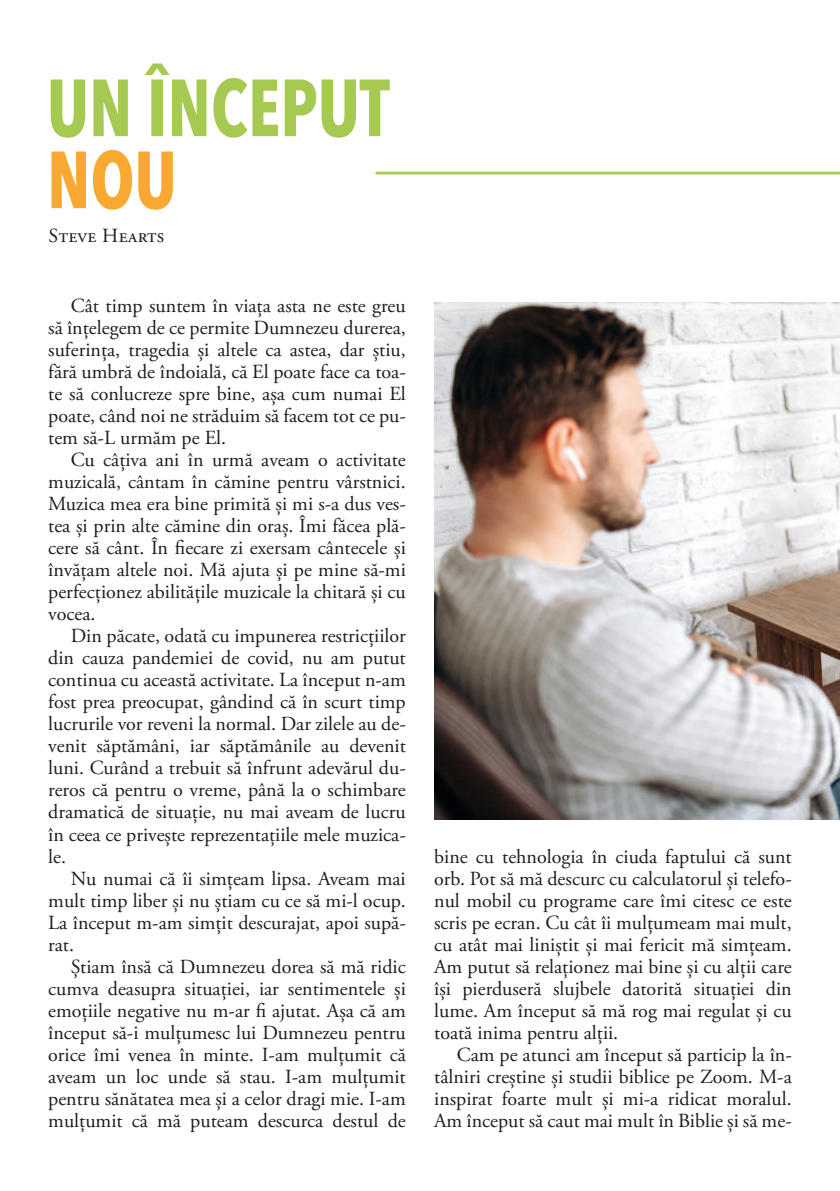
<style>
.page{position:relative;width:840px;height:1191px;background:#fff}
.page>*{position:absolute;margin:0;border:0;box-sizing:border-box;transform-origin:0 0}
.t1{font:700 80px "Avenir Next Condensed";color:#a6c951;scale:.9 1}
.t2{font:700 80px "Avenir Next Condensed";color:#f8a931;scale:.9 1}
.t3{font:20px/22px "Adobe Garamond Pro";color:#1d1d1b;text-align:justify}
</style>
<div class="page">
<img style="left:434px;top:302px;width:405px;height:518px">
<hr style="left:375px;top:172px;width:464px;height:2px;background:#a6c951">
<h1 class="t1" style="left:47px;top:56px;width:382px">UN ÎNCEPUT</h1>
<h1 class="t2" style="left:47px;top:128px;width:145px">NOU</h1>
<p class="t3" style="left:48px;top:226px;width:117px">STEVE HEARTS</p>
<p class="t3" style="left:48px;top:297px;width:359px;text-indent:23px">Cât timp suntem în viaţa asta ne este greu să înţelegem de ce permite Dumnezeu durerea, suferinţa, tragedia și altele ca astea, dar știu, fără umbră de îndoială, că El poate face ca toa&shy;te să conlucreze spre bine, așa cum numai El poate, când noi ne străduim să facem tot ce pu&shy;tem să-L urmăm pe El.</p>
<p class="t3" style="left:48px;top:451px;width:359px;text-indent:23px">Cu câţiva ani în urmă aveam o activitate muzicală, cântam în cămine pentru vârstnici.<br>Muzica mea era bine primită și mi s-a dus ves&shy;tea și prin alte cămine din oraș. Îmi făcea plă&shy;cere să cânt. În fiecare zi exersam cântecele și învăţam altele noi. Mă ajuta și pe mine să-mi perfecţionez abilităţile muzicale la chitară și cu vocea.</p>
<p class="t3" style="left:48px;top:627px;width:359px;text-indent:23px">Din păcate, odată cu impunerea restricţiilor din cauza pandemiei de covid, nu am putut continua cu această activitate. La început n-am fost prea preocupat, gândind că în scurt timp lucrurile vor reveni la normal. Dar zilele au de&shy;venit săptămâni, iar săptămânile au devenit luni. Curând a trebuit să înfrunt adevărul du&shy;reros că pentru o vreme, până la o schimbare dramatică de situaţie, nu mai aveam de lucru în ceea ce privește reprezentaţiile mele muzica&shy;le.</p>
<p class="t3" style="left:48px;top:869px;width:359px;text-indent:23px">Nu numai că îi simţeam lipsa. Aveam mai mult timp liber și nu știam cu ce să mi-l ocup.<br>La început m-am simţit descurajat, apoi supă&shy;rat.</p>
<p class="t3" style="left:48px;top:957px;width:359px;text-indent:23px">Știam însă că Dumnezeu dorea să mă ridic cumva deasupra situaţiei, iar sentimentele și emoţiile negative nu m-ar fi ajutat. Așa că am început să-i mulţumesc lui Dumnezeu pentru orice îmi venea în minte. I-am mulţumit că aveam un loc unde să stau. I-am mulţumit pentru sănătatea mea și a celor dragi mie. I-am mulţumit că mă puteam descurca destul de</p>
<p class="t3" style="left:434px;top:847px;width:359px">bine cu tehnologia în ciuda faptului că sunt orb. Pot să mă descurc cu calculatorul și telefo&shy;nul mobil cu programe care îmi citesc ce este scris pe ecran. Cu cât îi mulţumeam mai mult, cu atât mai liniștit și mai fericit mă simţeam.<br>Am putut să relaţionez mai bine și cu alţii care își pierduseră slujbele datorită situaţiei din lume. Am început să mă rog mai regulat și cu toată inima pentru alţii.</p>
<p class="t3" style="left:434px;top:1045px;width:359px;text-indent:23px">Cam pe atunci am început să particip la în&shy;tâlniri creștine și studii biblice pe Zoom. M-a inspirat foarte mult și mi-a ridicat moralul.<br>Am început să caut mai mult în Biblie și să me-</p>
</div>
